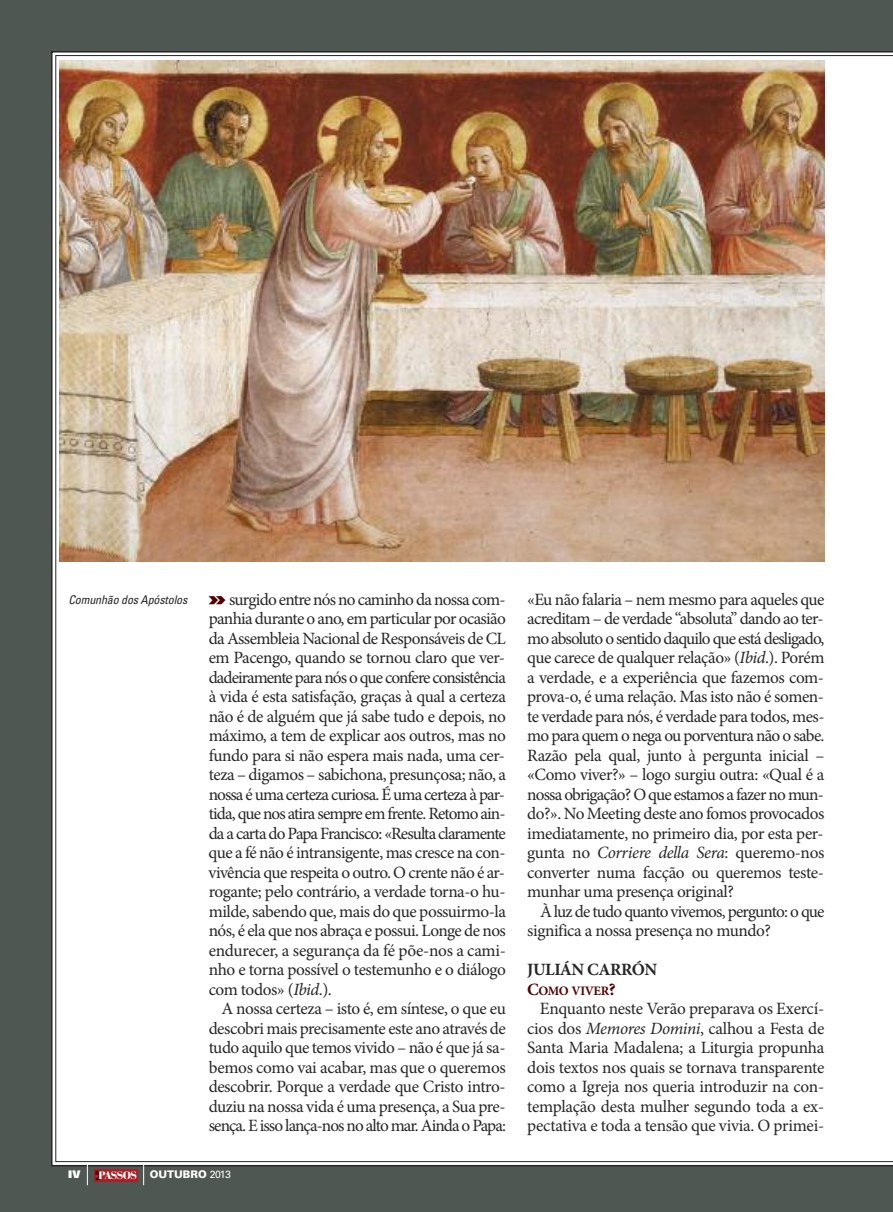
<style>
.page{position:relative;width:893px;height:1212px;background:#4f5752}
.page>*{position:absolute;margin:0;border:0;box-sizing:border-box;transform-origin:0 0}
.t1{font:17.25px/19.5px "Minion Pro";letter-spacing:-.025em;color:#272627;text-align:justify}
.t2{font:17.25px/19.5px "Minion Pro";letter-spacing:-.045em;color:#272627}
.t3{font:700 17.25px "Minion Pro";letter-spacing:-.025em;color:#272627}
.t4{font:700 12.9px "Minion Pro";letter-spacing:-.035em;color:#540000}
.t5{font:italic condensed 12px "Univers";letter-spacing:-.01em;color:#272627}
.t6{font:900 10.5px "Univers";color:#fff}
.t7{font:900 10.5px "Univers";color:#fff}
.s1{font-style:italic}
.s2{font-weight:900;font-style:normal;font-stretch:expanded;font-size:18px;color:#540000}
.s3{font-family:"Bauer Bodoni";font-size:10.8px}
.s4{font-weight:400}
.s5{font-size:17.25px}
</style>
<div class="page">
<div style="left:56px;top:55px;width:837px;height:1107px;background:#fff"></div>
<img style="left:59px;top:61px;width:765px;height:500px">
<svg style="left:87px;top:1164px;width:1px;height:21px"></svg>
<svg style="left:143px;top:1164px;width:1px;height:21px"></svg>
<div style="left:94px;top:1169px;width:43px;height:13px;background:#a91f26"></div>
<svg style="left:95px;top:1171px;width:6px;height:9px"></svg>
<p class="t1" style="left:209px;top:591px;width:299px;text-indent:20px">surgido entre nós no caminho da nossa com&shy;panhia durante o ano, em particular por ocasião da Assembleia Nacional de Responsáveis de CL em Pacengo, quando se tornou claro que ver&shy;dadeiramente para nós o que confere consistência à vida é esta satisfação, graças à qual a certeza não é de alguém que já sabe tudo e depois, no máximo, a tem de explicar aos outros, mas no fundo para si não espera mais nada, uma cer&shy;teza – digamos – sabichona, presunçosa; não, a nossa é uma certeza curiosa. É uma certeza à par&shy;tida, que nos atira sempre em frente. Retomo ain&shy;da a carta do Papa Francisco: «Resulta claramente que a fé não é intransigente, mas cresce na con&shy;vivência que respeita o outro. O crente não é ar&shy;rogante; pelo contrário, a verdade torna-o hu&shy;milde, sabendo que, mais do que possuirmo-la nós, é ela que nos abraça e possui. Longe de nos endurecer, a segurança da fé põe-nos a cami&shy;nho e torna possível o testemunho e o diálogo com todos» (<span class="s1">Ibid</span>.).</p>
<p class="t1" style="left:209px;top:1000px;width:299px;text-indent:13px">A nossa certeza – isto é, em síntese, o que eu descobri mais precisamente este ano através de tudo aquilo que temos vivido – não é que já sa&shy;bemos como vai acabar, mas que o queremos descobrir. Porque a verdade que Cristo intro&shy;duziu na nossa vida é uma presença, a Sua pre&shy;sença. E isso lança-nos no alto mar. Ainda o Papa:</p>
<p class="t5" style="left:68px;top:595px;width:159px">Comunhão dos Apóstolos <span class="s2">»</span></p>
<p class="t7" style="left:68px;top:1170px;width:14px">IV</p>
<p class="t6" style="left:99px;top:1170px;width:134px"><span class="s3">PASSOS</span> OUTUBRO <span class="s4">2013</span></p>
<p class="t1" style="left:527px;top:591px;width:299px">«Eu não falaria – nem mesmo para aqueles que acreditam – de verdade “absoluta” dando ao ter&shy;mo absoluto o sentido daquilo que está desligado, que carece de qualquer relação» (<span class="s1">Ibid</span>.). Porém a verdade, e a experiência que fazemos com&shy;prova-o, é uma relação. Mas isto não é somen&shy;te verdade para nós, é verdade para todos, mes&shy;mo para quem o nega ou porventura não o sabe.<br>Razão pela qual, junto à pergunta inicial – «Como viver?» – logo surgiu outra: «Qual é a nossa obrigação? O que estamos a fazer no mun&shy;do?». No Meeting deste ano fomos provocados imediatamente, no primeiro dia, por esta per&shy;gunta no <span class="s1">Corriere della Sera</span>: queremo-nos converter numa facção ou queremos teste&shy;munhar uma presença original?</p>
<p class="t2" style="left:527px;top:903px;width:299px;text-indent:13px">À luz de tudo quanto vivemos, pergunto: o que significa a nossa presença no mundo?</p>
<p class="t3" style="left:527px;top:963px;width:131px">JULIÁN CARRÓN</p>
<p class="t4" style="left:527px;top:985px;width:90px"><span class="s5">C</span>OMO VIVER<span class="s5">?</span></p>
<p class="t1" style="left:527px;top:1000px;width:299px;text-indent:13px">Enquanto neste Verão preparava os Exercí&shy;cios dos <span class="s1">Memores Domini</span>, calhou a Festa de Santa Maria Madalena; a Liturgia propunha dois textos nos quais se tornava transparente como a Igreja nos queria introduzir na con&shy;templação desta mulher segundo toda a ex&shy;pectativa e toda a tensão que vivia. O primei-</p>
</div>
